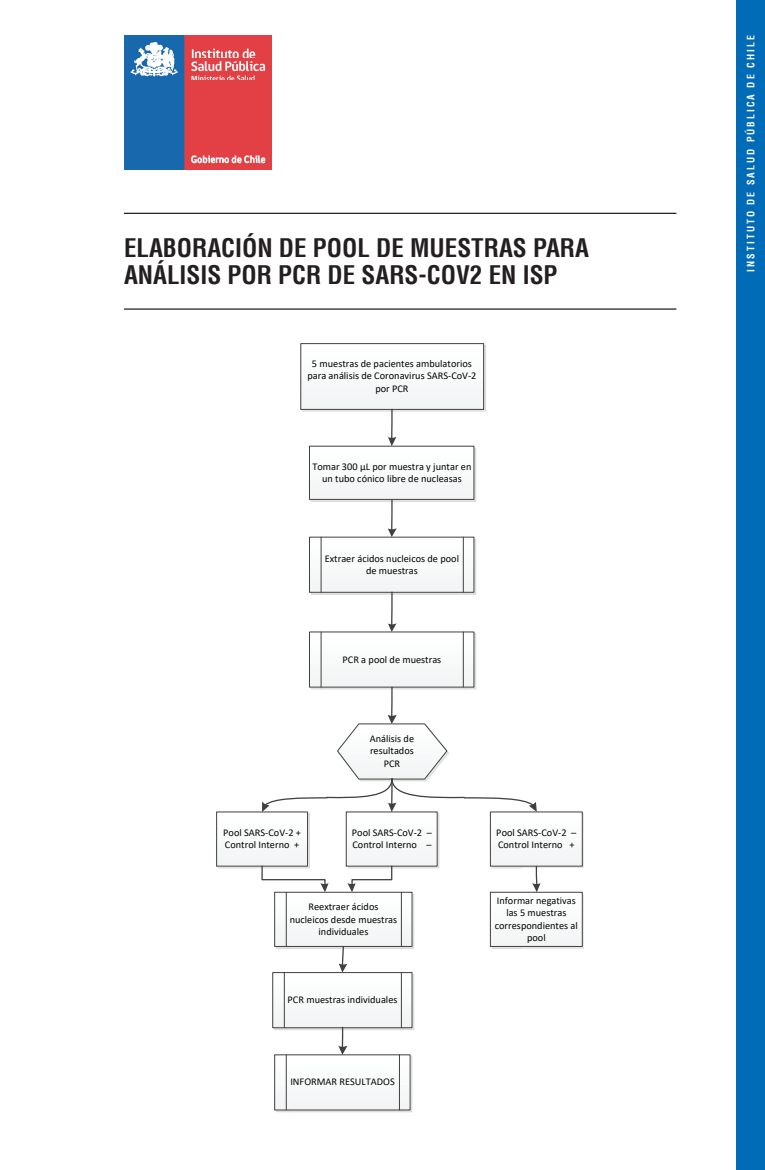
<style>
.page{position:relative;width:765px;height:1170px;background:#fff}
.page>*{position:absolute;margin:0;border:0;box-sizing:border-box;transform-origin:0 0}
.t1{font:700 condensed 25px/27.5px "Helvetica";color:#231f20}
.t2{font:10.38px/12.4px "Calibri";color:#040503;text-align:center}
.t3{font:700 condensed 10px "Helvetica";letter-spacing:.2em;color:#fff}
</style>
<div class="page">
<div style="left:737px;top:0;width:28px;height:1169px;background:#006cb7"></div>
<img style="left:124px;top:35px;width:147px;height:134px">
<hr style="left:124px;top:213px;width:552px;height:1px;background:#231f20">
<hr style="left:124px;top:308px;width:552px;height:2px;background:#231f20">
<div style="left:303px;top:345px;width:183px;height:66px;border:1px solid #cdcdcc"></div>
<div style="left:301px;top:343px;width:183px;height:66px;background:#f9fafa"></div>
<div style="left:301px;top:343px;width:183px;height:66px;border:1px solid #404040"></div>
<div style="left:311px;top:448px;width:165px;height:53px;border:1px solid #cdcdcc"></div>
<div style="left:309px;top:446px;width:165px;height:53px;background:#f9fafa"></div>
<div style="left:309px;top:446px;width:165px;height:53px;border:1px solid #404040"></div>
<svg style="left:387px;top:408px;width:10px;height:38px"></svg>
<div style="left:311px;top:539px;width:165px;height:55px;border:1px solid #cdcdcc"></div>
<hr style="left:322px;top:539px;width:1px;height:55px;background:#cdcdcc;opacity:.5">
<hr style="left:465px;top:539px;width:1px;height:55px;background:#cdcdcc;opacity:.5">
<div style="left:309px;top:537px;width:165px;height:55px;background:#f9fafa"></div>
<hr style="left:321px;top:537px;width:1px;height:55px;background:#404040">
<hr style="left:463px;top:537px;width:1px;height:55px;background:#404040">
<svg style="left:387px;top:498px;width:10px;height:39px"></svg>
<div style="left:309px;top:632px;width:165px;height:55px;background:#f9fafa"></div>
<hr style="left:321px;top:632px;width:1px;height:55px;background:#404040">
<hr style="left:463px;top:632px;width:1px;height:55px;background:#404040">
<svg style="left:387px;top:591px;width:10px;height:41px"></svg>
<div style="left:217px;top:811px;width:91px;height:55px;background:#f9fafa"></div>
<div style="left:216px;top:811px;width:92px;height:55px;border:1px solid #404040"></div>
<div style="left:492px;top:813px;width:92px;height:55px;background:#cdcdcc;opacity:.5"></div>
<div style="left:490px;top:811px;width:92px;height:55px;background:#f9fafa"></div>
<div style="left:492px;top:894px;width:92px;height:54px;background:#cdcdcc;opacity:.5"></div>
<div style="left:490px;top:892px;width:92px;height:54px;background:#f9fafa"></div>
<div style="left:490px;top:892px;width:92px;height:54px;border:1px solid #404040"></div>
<div style="left:275px;top:974px;width:139px;height:55px;border:1px solid #cdcdcc"></div>
<hr style="left:286px;top:974px;width:1px;height:55px;background:#cdcdcc;opacity:.5">
<hr style="left:403px;top:974px;width:1px;height:55px;background:#cdcdcc;opacity:.5">
<div style="left:273px;top:972px;width:139px;height:55px;background:#f9fafa"></div>
<div style="left:273px;top:972px;width:139px;height:55px;border:1px solid #404040"></div>
<hr style="left:284px;top:972px;width:1px;height:55px;background:#404040">
<hr style="left:401px;top:972px;width:1px;height:55px;background:#404040">
<div style="left:276px;top:1056px;width:136px;height:55px;border:1px solid #cdcdcc"></div>
<hr style="left:288px;top:1056px;width:1px;height:55px;background:#929292">
<hr style="left:401px;top:1056px;width:1px;height:55px;background:#929291">
<div style="left:275px;top:1054px;width:135px;height:55px;background:#f9fafa"></div>
<hr style="left:286px;top:1054px;width:1px;height:55px;background:#404040">
<hr style="left:399px;top:1054px;width:1px;height:55px;background:#404040">
<svg style="left:338px;top:1025px;width:9px;height:29px"></svg>
<svg style="left:261px;top:686px;width:280px;height:286px"></svg>
<h1 class="t1" style="left:124px;top:234px;width:467px">ELABORACIÓN DE POOL DE MUESTRAS PARA<br>ANÁLISIS POR PCR DE SARS-COV2 EN ISP</h1>
<p class="t2" style="left:307px;top:357px;width:171px">5 muestras de pacientes ambulatorios para análisis de Coronavirus SARS-CoV-2 por PCR</p>
<p class="t2" style="left:312px;top:459px;width:161px">Tomar 300 µL por muestra y juntar en un tubo cónico libre de nucleasas</p>
<p class="t2" style="left:325px;top:551px;width:136px">Extraer ácidos nucleicos de pool de muestras</p>
<p class="t2" style="left:343px;top:653px;width:100px">PCR a pool de muestras</p>
<p class="t2" style="left:370px;top:732px;width:46px">Análisis de resultados<br>PCR</p>
<p class="t2" style="left:223px;top:826px;width:79px;text-align:left">Pool SARS-CoV-2 +<br>Control Interno +</p>
<p class="t2" style="left:496px;top:826px;width:82px;text-align:left">Pool SARS-CoV-2 –<br>Control Interno +</p>
<p class="t2" style="left:352px;top:826px;width:82px;text-align:left">Pool SARS-CoV-2 –<br>Control Interno –</p>
<p class="t2" style="left:290px;top:900px;width:109px">Reextraer ácidos nucleicos desde muestras individuales</p>
<p class="t2" style="left:288px;top:993px;width:111px">PCR muestras individuales</p>
<p class="t2" style="left:290px;top:1075px;width:106px">INFORMAR RESULTADOS</p>
<p class="t2" style="left:495px;top:894px;width:85px">Informar negativas las 5 muestras correspondientes al pool</p>
<p class="t3" style="left:745px;top:272px;width:238px;rotate:-90deg">INSTITUTO DE SALUD PÚBLICA DE CHILE</p>
</div>
